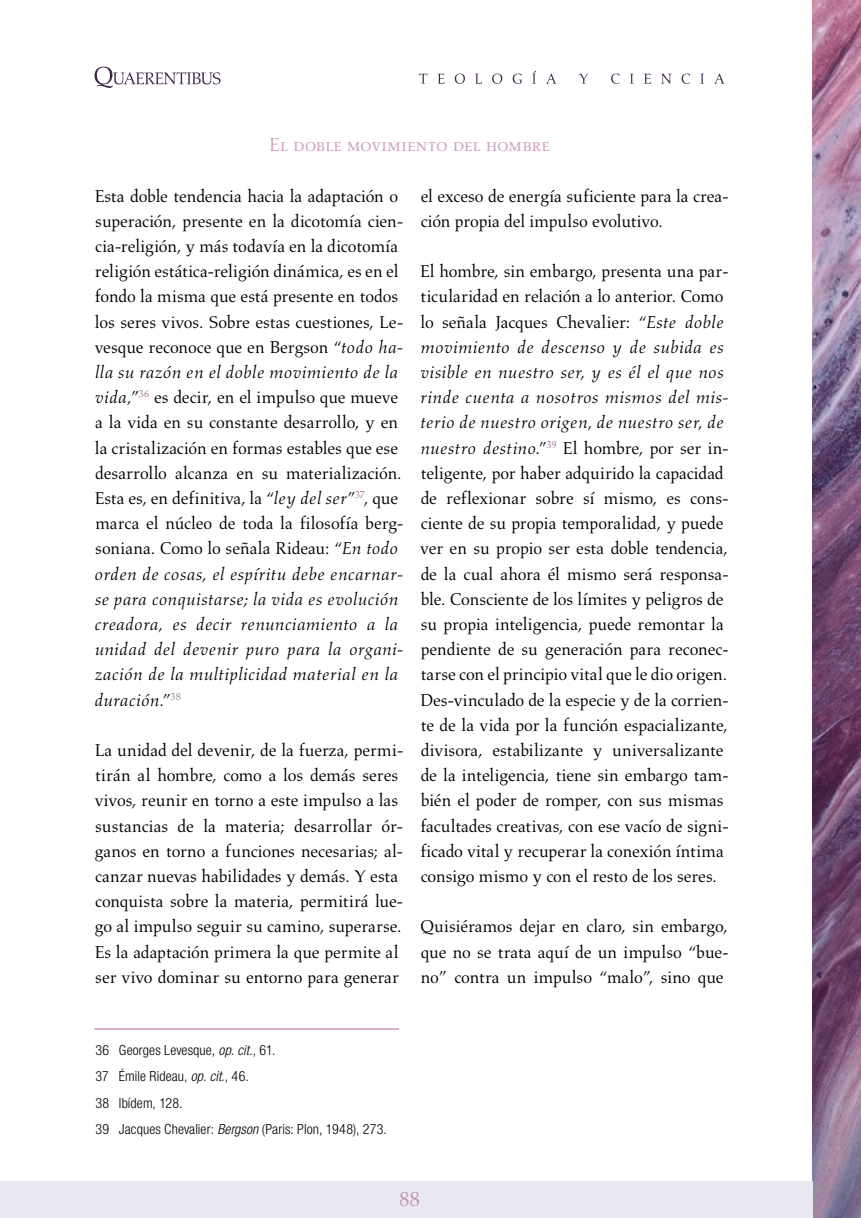
<style>
.page{position:relative;width:861px;height:1218px;background:#fff}
.page>*{position:absolute;margin:0;border:0;box-sizing:border-box;transform-origin:0 0}
.t1{font:21px "Aldus LT Std";color:#c18aaf}
.t2{font:19.25px "Aldus LT Std";letter-spacing:-.01em;color:#cea1be}
.t3{font:17.5px/25.2px "Aldus LT Std";letter-spacing:-.005em;color:#000}
.t4{font:300 condensed 14px/26.2px "Helvetica Neue LT Std";letter-spacing:.01em;color:#000}
.s1{font-style:italic}
</style>
<div class="page">
<img style="left:813px;top:0;width:48px;height:1218px">
<svg style="left:95px;top:67px;width:126px;height:21px"></svg>
<svg style="left:419px;top:71px;width:306px;height:13px"></svg>
<hr style="left:94px;top:1028px;width:305px;height:2px;background:#d1a7c2">
<div style="left:0;top:1181px;width:813px;height:37px;background:#e9e8f1"></div>
<p class="t2" style="left:269px;top:134px;width:282px">El doble movimiento del hombre</p>
<p class="t3" style="left:95px;top:183px;width:310px">Esta doble tendencia hacia la adaptación o superación, presente en la dicotomía cien&shy;cia-religión, y más todavía en la dicotomía religión estática-religión dinámica, es en el fondo la misma que está presente en todos los seres vivos. Sobre estas cuestiones, Le&shy;vesque reconoce que en Bergson “<span class="s1">todo ha&shy;lla su razón en el doble movimiento de la vida,</span>”<sup>36</sup> es decir, en el impulso que mueve a la vida en su constante desarrollo, y en la cristalización en formas estables que ese desarrollo alcanza en su materialización.<br>Esta es, en definitiva, la “<span class="s1">ley del ser</span>”<sup>37</sup>, que marca el núcleo de toda la filosofía berg&shy;soniana. Como lo señala Rideau: “<span class="s1">En todo orden de cosas, el espíritu debe encarnar&shy;se para conquistarse; la vida es evolución creadora, es decir renunciamiento a la unidad del devenir puro para la organi&shy;zación de la multiplicidad material en la duración</span>.”<sup>38</sup></p>
<p class="t3" style="left:95px;top:738px;width:310px">La unidad del devenir, de la fuerza, permi&shy;tirán al hombre, como a los demás seres vivos, reunir en torno a este impulso a las sustancias de la materia; desarrollar ór&shy;ganos en torno a funciones necesarias; al&shy;canzar nuevas habilidades y demás. Y esta conquista sobre la materia, permitirá lue&shy;go al impulso seguir su camino, superarse.<br>Es la adaptación primera la que permite al ser vivo dominar su entorno para generar</p>
<p class="t3" style="left:421px;top:183px;width:310px">el exceso de energía suficiente para la crea&shy;ción propia del impulso evolutivo.</p>
<p class="t3" style="left:420px;top:259px;width:310px">El hombre, sin embargo, presenta una par&shy;ticularidad en relación a lo anterior. Como lo señala Jacques Chevalier: “<span class="s1">Este doble movimiento de descenso y de subida es visible en nuestro ser, y es él el que nos rinde cuenta a nosotros mismos del mis&shy;terio de nuestro origen, de nuestro ser, de nuestro destino</span>.”<sup>39</sup> El hombre, por ser in&shy;teligente, por haber adquirido la capacidad de reflexionar sobre sí mismo, es cons&shy;ciente de su propia temporalidad, y puede ver en su propio ser esta doble tendencia, de la cual ahora él mismo será responsa&shy;ble. Consciente de los límites y peligros de su propia inteligencia, puede remontar la pendiente de su generación para reconec&shy;tarse con el principio vital que le dio origen.<br>Des-vinculado de la especie y de la corrien&shy;te de la vida por la función espacializante, divisora, estabilizante y universalizante de la inteligencia, tiene sin embargo tam&shy;bién el poder de romper, con sus mismas facultades creativas, con ese vacío de signi&shy;ficado vital y recuperar la conexión íntima consigo mismo y con el resto de los seres.</p>
<p class="t3" style="left:420px;top:914px;width:310px;text-align:justify">Quisiéramos dejar en claro, sin embargo, que no se trata aquí de un impulso “bue&shy;no” contra un impulso “malo”, sino que</p>
<p class="t4" style="left:95px;top:1037px;width:293px">36 Georges Levesque, <span class="s1">op. cit.</span>, 61.<br>37 Émile Rideau, <span class="s1">op. cit.</span>, 46.<br>38 Ibídem, 128.<br>39 Jacques Chevalier: <span class="s1">Bergson</span> (Paris: Plon, 1948), 273.</p>
<p class="t1" style="left:399px;top:1187px;width:22px">88</p>
</div>
